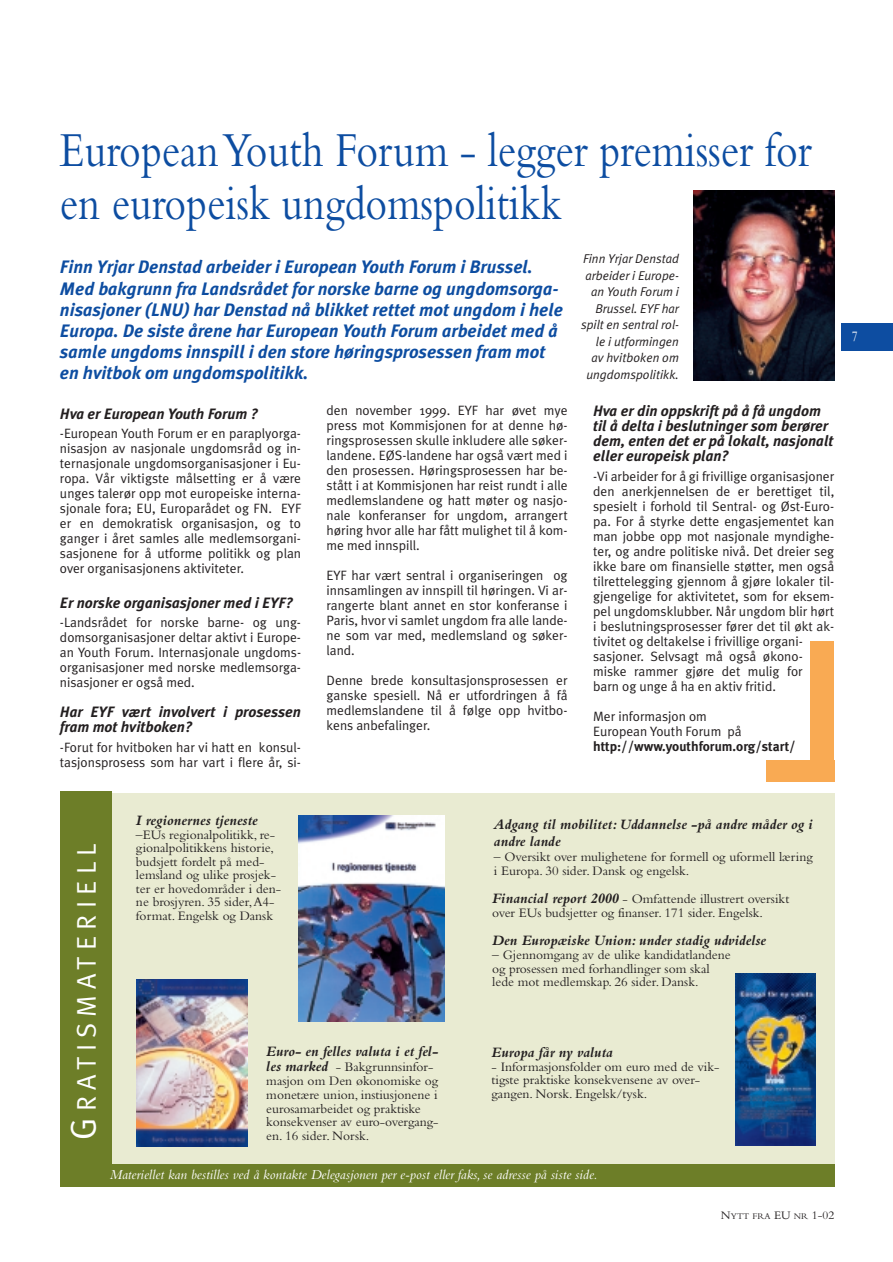
<style>
.page{position:relative;width:893px;height:1262px;background:#fff}
.page>*{position:absolute;margin:0;border:0;box-sizing:border-box;transform-origin:0 0}
.t1{font:51px/52.5px "Bembo";color:#0d4da1;scale:.82 1}
.t2{font:27px "Meta Plus Normal";letter-spacing:.22em;color:#fff}
.t3{font:italic 700 18px/21px "Meta Plus";color:#0d4da1}
.t4{font:italic 700 15px/15px "Meta Plus";color:#231f20}
.t5{font:italic 700 15px/17.1px "Bembo";color:#231f20}
.t6{font:15px "Bembo";color:#fff;scale:.75 1}
.t7{font:italic 14.25px "Bembo";color:#fff}
.t8{font:13.5px/15px "Meta Plus Normal";color:#231f20;text-align:justify}
.t9{font:13.5px/13.5px "Bembo";color:#231f20}
.t10{font:700 13.5px "Meta Plus";color:#231f20}
.t11{font:italic 12.75px/16.5px "Meta Plus Normal";color:#231f20;text-align:right}
.t12{font:9px "Bembo";color:#231f20}
.s1{font-size:36px}
.s2{font-weight:700;font-style:italic;font-size:15px}
.s3{font-size:12px}
</style>
<div class="page">
<img style="left:694px;top:191px;width:140px;height:189px">
<div style="left:841px;top:323px;width:51px;height:28px;background:#0d4da1"></div>
<div style="left:766px;top:760px;width:68px;height:22px;background:#f9aa53"></div>
<div style="left:810px;top:641px;width:24px;height:141px;background:#f9aa53"></div>
<div style="left:60px;top:793px;width:774px;height:393px;background:#e9ebd2"></div>
<div style="left:60px;top:1164px;width:774px;height:22px;background:#6d7e28"></div>
<div style="left:60px;top:791px;width:51px;height:395px;background:#6d7e28"></div>
<img style="left:735px;top:973px;width:80px;height:172px">
<img style="left:298px;top:815px;width:146px;height:207px">
<img style="left:137px;top:979px;width:110px;height:167px">
<h1 class="t1" style="left:60px;top:129px;width:918px">European Youth Forum - legger premisser for en europeisk ungdomspolitikk</h1>
<p class="t3" style="left:60px;top:258px;width:504px">Finn Yrjar Denstad arbeider i European Youth Forum i Brussel.<br>Med bakgrunn fra Landsrådet for norske barne og ungdomsorga&shy;nisasjoner (LNU) har Denstad nå blikket rettet mot ungdom i hele Europa. De siste årene har European Youth Forum arbeidet med å samle ungdoms innspill i den store høringsprosessen fram mot en hvitbok om ungdomspolitikk.</p>
<p class="t4" style="left:60px;top:407px;width:199px">Hva er European Youth Forum ?</p>
<p class="t8" style="left:60px;top:427px;width:242px">-European Youth Forum er en paraplyorga&shy;nisasjon av nasjonale ungdomsråd og in&shy;ternasjonale ungdomsorganisasjoner i Eu&shy;ropa. Vår viktigste målsetting er å være unges talerør opp mot europeiske interna&shy;sjonale fora; EU, Europarådet og FN. EYF er en demokratisk organisasjon, og to ganger i året samles alle medlemsorgani&shy;sasjonene for å utforme politikk og plan over organisasjonens aktiviteter.</p>
<p class="t4" style="left:60px;top:596px;width:234px">Er norske organisasjoner med i EYF?</p>
<p class="t8" style="left:60px;top:616px;width:242px">-Landsrådet for norske barne- og ung&shy;domsorganisasjoner deltar aktivt i Europe&shy;an Youth Forum. Internasjonale ungdoms&shy;organisasjoner med norske medlemsorga&shy;nisasjoner er også med.</p>
<p class="t4" style="left:60px;top:705px;width:242px">Har EYF vært involvert i prosessen fram mot hvitboken?</p>
<p class="t8" style="left:60px;top:740px;width:242px">-Forut for hvitboken har vi hatt en konsul&shy;tasjonsprosess som har vart i flere år, si-</p>
<p class="t8" style="left:326px;top:404px;width:242px">den november 1999. EYF har øvet mye press mot Kommisjonen for at denne hø&shy;ringsprosessen skulle inkludere alle søker&shy;landene. EØS-landene har også vært med i den prosessen. Høringsprosessen har be&shy;stått i at Kommisjonen har reist rundt i alle medlemslandene og hatt møter og nasjo&shy;nale konferanser for ungdom, arrangert høring hvor alle har fått mulighet til å kom&shy;me med innspill.</p>
<p class="t8" style="left:326px;top:569px;width:242px">EYF har vært sentral i organiseringen og innsamlingen av innspill til høringen. Vi ar&shy;rangerte blant annet en stor konferanse i Paris, hvor vi samlet ungdom fra alle lande&shy;ne som var med, medlemsland og søker&shy;land.</p>
<p class="t8" style="left:326px;top:674px;width:242px">Denne brede konsultasjonsprosessen er ganske spesiell. Nå er utfordringen å få medlemslandene til å følge opp hvitbo&shy;kens anbefalinger.</p>
<p class="t11" style="left:581px;top:252px;width:99px">Finn Yrjar Denstad arbeider i Europe&shy;an Youth Forum i<br>Brussel. EYF har spilt en sentral rol&shy;le i utformingen av hvitboken om ungdomspolitikk.</p>
<p class="t4" style="left:593px;top:405px;width:242px">Hva er din oppskrift på å få ungdom til å delta i beslutninger som berører dem, enten det er på lokalt, nasjonalt eller europeisk plan?</p>
<p class="t8" style="left:593px;top:469px;width:242px;text-align:left">-Vi arbeider for å gi frivillige organisasjoner den anerkjennelsen de er berettiget til, spesielt i forhold til Sentral- og Øst-Euro&shy;pa. For å styrke dette engasjementet kan man jobbe opp mot nasjonale myndighe&shy;ter, og andre politiske nivå. Det dreier seg ikke bare om finansielle støtter, men også tilrettelegging gjennom å gjøre lokaler til&shy;gjengelige for aktivitetet, som for eksem&shy;pel ungdomsklubber. Når ungdom blir hørt i beslutningsprosesser fører det til økt ak&shy;tivitet og deltakelse i frivillige organi&shy;sasjoner. Selvsagt må også økono&shy;miske rammer gjøre det mulig for<br>barn og unge å ha en aktiv fritid.</p>
<p class="t8" style="left:593px;top:709px;width:150px">Mer informasjon om<br>European Youth Forum på</p>
<p class="t10" style="left:593px;top:741px;width:204px">http://www.youthforum.org/start/</p>
<h2 class="t2" style="left:76px;top:1140px;width:297px;rotate:-90deg"><span class="s1">G</span>RATISMATERIELL</h2>
<p class="t5" style="left:136px;top:813px;width:123px">I regionernes tjeneste</p>
<p class="t9" style="left:136px;top:829px;width:147px">–EUs regionalpolitikk, re&shy;gionalpolitikkens historie, budsjett fordelt på med&shy;lemsland og ulike prosjek&shy;ter er hovedområder i den&shy;ne brosjyren. 35 sider,A4- format. Engelsk og Dansk</p>
<p class="t5" style="left:266px;top:1044px;width:173px">Euro- en felles valuta i et fel-</p>
<p class="t9" style="left:266px;top:1061px;width:174px"><span class="s2">les marked</span> - Bakgrunnsinfor&shy;masjon om Den økonomiske og monetære union, instiusjonene i eurosamarbeidet og praktiske konsekvenser av euro-overgang&shy;en. 16 sider. Norsk.</p>
<p class="t5" style="left:494px;top:817px;width:320px">Adgang til mobilitet: Uddannelse -på andre måder og i andre lande</p>
<p class="t9" style="left:494px;top:851px;width:320px">– Oversikt over mulighetene for formell og uformell læring i Europa. 30 sider. Dansk og engelsk.</p>
<p class="t9" style="left:492px;top:893px;width:298px;line-height:14px"><span class="s2">Financial report 2000</span> - Omfattende illustrert oversikt over EUs budsjetter og finanser. 171 sider. Engelsk.</p>
<p class="t5" style="left:492px;top:933px;width:275px">Den Europæiske Union: under stadig udvidelse</p>
<p class="t9" style="left:492px;top:949px;width:240px">– Gjennomgang av de ulike kandidatlandene og prosessen med forhandlinger som skal lede mot medlemskap. 26 sider. Dansk.</p>
<p class="t5" style="left:491px;top:1045px;width:123px">Europa får ny valuta</p>
<p class="t9" style="left:491px;top:1061px;width:229px">- Informasjonsfolder om euro med de vik&shy;tigste praktiske konsekvensene av over&shy;gangen. Norsk. Engelsk/tysk.</p>
<p class="t7" style="left:110px;top:1169px;width:489px">Materiellet kan bestilles ved å kontakte Delegasjonen per e-post eller faks, se adresse på siste side.</p>
<p class="t12" style="left:721px;top:1213px;width:115px"><span class="s3">N</span>YTT FRA <span class="s3">EU</span> NR <span class="s3">1-02</span></p>
<p class="t6" style="left:852px;top:330px;width:9px">7</p>
</div>
